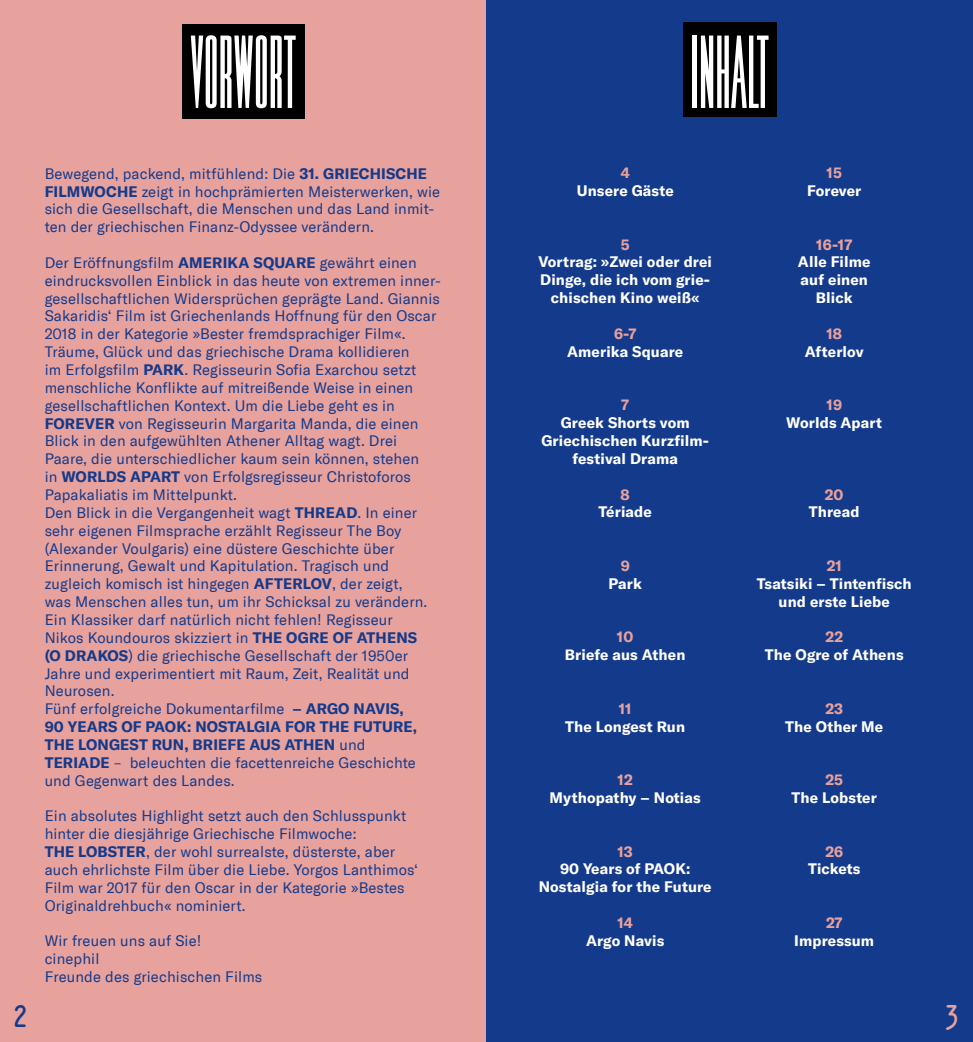
<style>
.page{position:relative;width:973px;height:1042px;background:#fff}
.page>*{position:absolute;margin:0;border:0;box-sizing:border-box;transform-origin:0 0}
.t1{font:700 108.5px "Triple Condensed Gothic";letter-spacing:.01em;color:#fff}
.t2{font:700 35px "Typewriter Condensed";color:#143a8b}
.t3{font:700 35px "Typewriter Condensed";color:#e8a29d}
.t4{font:14.88px/17.8px "GT America";letter-spacing:.01em;color:#143a8b}
.t5{font:700 14.88px/17.8px "GT America";letter-spacing:.01em;color:#fff;text-align:center}
.t6{font:700 14.88px "GT America";letter-spacing:.01em;color:#e8a29d}
.s1{font-weight:700}
</style>
<div class="page">
<div style="left:0;top:0;width:486px;height:1042px;background:#e8a29d"></div>
<div style="left:486px;top:0;width:486px;height:1042px;background:#143a8b"></div>
<div style="left:182px;top:25px;width:122px;height:94px;background:#000001"></div>
<div style="left:683px;top:22px;width:93px;height:95px;background:#000001"></div>
<h1 class="t1" style="left:191px;top:14px;width:106px">VORWORT</h1>
<h1 class="t1" style="left:691px;top:14px;width:79px">INHALT</h1>
<p class="t4" style="left:45px;top:164px;width:397px">Bewegend, packend, mitfühlend: Die <span class="s1">31. GRIECHISCHE FILMWOCHE</span> zeigt in hochprämierten Meisterwerken, wie sich die Gesellschaft, die Menschen und das Land inmit&shy;ten der griechischen Finanz-Odyssee verändern.</p>
<p class="t4" style="left:45px;top:254px;width:397px">Der Eröffnungsfilm <span class="s1">AMERIKA SQUARE</span> gewährt einen eindrucksvollen Einblick in das heute von extremen inner&shy;gesellschaftlichen Widersprüchen geprägte Land. Giannis Sakaridis‘ Film ist Griechenlands Hoffnung für den Oscar 2018 in der Kategorie »Bester fremdsprachiger Film«.<br>Träume, Glück und das griechische Drama kollidieren<br>im Erfolgsfilm <span class="s1">PARK</span>. Regisseurin Sofia Exarchou setzt menschliche Konflikte auf mitreißende Weise in einen gesellschaftlichen Kontext. Um die Liebe geht es in <span class="s1">FOREVER</span> von Regisseurin Margarita Manda, die einen Blick in den aufgewühlten Athener Alltag wagt. Drei Paare, die unterschiedlicher kaum sein können, stehen<br>in <span class="s1">WORLDS APART</span> von Erfolgsregisseur Christoforos Papakaliatis im Mittelpunkt.<br>Den Blick in die Vergangenheit wagt <span class="s1">THREAD</span>. In einer sehr eigenen Filmsprache erzählt Regisseur The Boy (Alexander Voulgaris) eine düstere Geschichte über Erinnerung, Gewalt und Kapitulation. Tragisch und zugleich komisch ist hingegen <span class="s1">AFTERLOV</span>, der zeigt,<br>was Menschen alles tun, um ihr Schicksal zu verändern.<br>Ein Klassiker darf natürlich nicht fehlen! Regisseur<br>Nikos Koundouros skizziert in <span class="s1">THE OGRE OF ATHENS<br>(O DRAKOS</span>) die griechische Gesellschaft der 1950er Jahre und experimentiert mit Raum, Zeit, Realität und Neurosen.<br>Fünf erfolgreiche Dokumentarfilme <span class="s1">– ARGO NAVIS,<br>90 YEARS OF PAOK: NOSTALGIA FOR THE FUTURE, THE LONGEST RUN, BRIEFE AUS ATHEN</span> und<br><span class="s1">TERIADE</span> – beleuchten die facettenreiche Geschichte und Gegenwart des Landes.</p>
<p class="t4" style="left:45px;top:807px;width:375px">Ein absolutes Highlight setzt auch den Schlusspunkt hinter die diesjährige Griechische Filmwoche:<br><span class="s1">THE LOBSTER</span>, der wohl surrealste, düsterste, aber auch ehrlichste Film über die Liebe. Yorgos Lanthimos‘ Film war 2017 für den Oscar in der Kategorie »Bestes Originaldrehbuch« nominiert.</p>
<p class="t4" style="left:45px;top:932px;width:219px">Wir freuen uns auf Sie!<br>cinephil<br>Freunde des griechischen Films</p>
<p class="t6" style="left:620px;top:164px;width:10px">4</p>
<p class="t5" style="left:576px;top:182px;width:98px">Unsere Gäste</p>
<p class="t6" style="left:620px;top:235px;width:10px">5</p>
<p class="t5" style="left:538px;top:253px;width:175px">Vortrag: »Zwei oder drei<br>Dinge, die ich vom grie&shy;chischen Kino weiß«</p>
<p class="t6" style="left:614px;top:324px;width:24px">6-7</p>
<p class="t5" style="left:567px;top:342px;width:118px">Amerika Square</p>
<p class="t6" style="left:621px;top:396px;width:9px">7</p>
<p class="t5" style="left:541px;top:414px;width:169px">Greek Shorts vom<br>Griechischen Kurzfilm&shy;festival Drama</p>
<p class="t6" style="left:620px;top:485px;width:11px">8</p>
<p class="t5" style="left:598px;top:503px;width:55px">Tériade</p>
<p class="t6" style="left:620px;top:556px;width:11px">9</p>
<p class="t5" style="left:608px;top:574px;width:35px">Park</p>
<p class="t6" style="left:617px;top:628px;width:18px">10</p>
<p class="t5" style="left:565px;top:646px;width:122px">Briefe aus Athen</p>
<p class="t6" style="left:618px;top:699px;width:14px">11</p>
<p class="t5" style="left:565px;top:717px;width:121px">The Longest Run</p>
<p class="t6" style="left:617px;top:770px;width:17px">12</p>
<p class="t5" style="left:549px;top:788px;width:153px">Mythopathy – Notias</p>
<p class="t6" style="left:617px;top:842px;width:17px">13</p>
<p class="t5" style="left:538px;top:860px;width:174px">90 Years of PAOK:<br>Nostalgia for the Future</p>
<p class="t6" style="left:617px;top:913px;width:17px">14</p>
<p class="t5" style="left:586px;top:931px;width:80px">Argo Navis</p>
<p class="t6" style="left:826px;top:164px;width:17px">15</p>
<p class="t5" style="left:806px;top:182px;width:56px">Forever</p>
<p class="t6" style="left:816px;top:235px;width:37px">16-17</p>
<p class="t5" style="left:797px;top:253px;width:74px">Alle Filme auf einen<br>Blick</p>
<p class="t6" style="left:826px;top:324px;width:17px">18</p>
<p class="t5" style="left:804px;top:342px;width:60px">Afterlov</p>
<p class="t6" style="left:826px;top:396px;width:17px">19</p>
<p class="t5" style="left:786px;top:414px;width:97px">Worlds Apart</p>
<p class="t6" style="left:824px;top:485px;width:20px">20</p>
<p class="t5" style="left:808px;top:503px;width:52px">Thread</p>
<p class="t6" style="left:826px;top:556px;width:17px">21</p>
<p class="t5" style="left:756px;top:574px;width:156px">Tsatsiki – Tintenfisch und erste Liebe</p>
<p class="t6" style="left:825px;top:628px;width:19px">22</p>
<p class="t5" style="left:764px;top:646px;width:140px">The Ogre of Athens</p>
<p class="t6" style="left:825px;top:699px;width:19px">23</p>
<p class="t5" style="left:785px;top:717px;width:100px">The Other Me</p>
<p class="t6" style="left:825px;top:770px;width:19px">25</p>
<p class="t5" style="left:791px;top:788px;width:87px">The Lobster</p>
<p class="t6" style="left:825px;top:842px;width:19px">26</p>
<p class="t5" style="left:807px;top:860px;width:54px">Tickets</p>
<p class="t6" style="left:825px;top:913px;width:18px">27</p>
<p class="t5" style="left:794px;top:931px;width:81px">Impressum</p>
<h2 class="t2" style="left:12px;top:991px;width:17px">2</h2>
<h2 class="t3" style="left:943px;top:991px;width:17px">3</h2>
</div>
